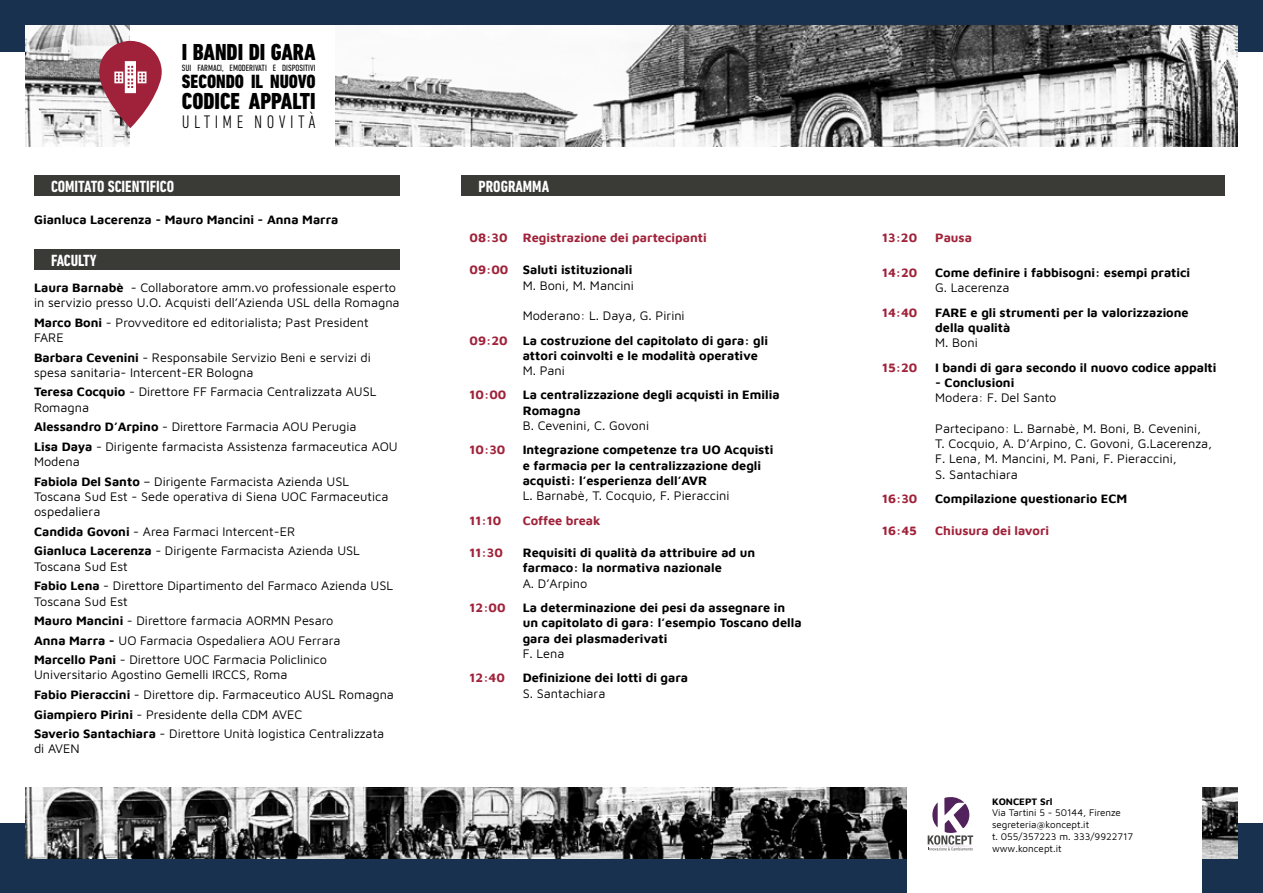
<style>
.page{position:relative;width:1263px;height:893px;background:#fff}
.page>*{position:absolute;margin:0;border:0;box-sizing:border-box;transform-origin:0 0}
.t1{font:800 condensed 23.55px "DIN Next LT Pro";color:#000}
.t2{font:800 condensed 19.5px "DIN Next LT Pro";color:#000}
.t3{font:300 condensed 18.45px "DIN Next LT Pro";letter-spacing:.24em;color:#000}
.t4{font:700 condensed 16.5px "DIN Next LT Pro";color:#fff}
.t5{font:12.75px/19.5px "Maven Pro";color:#000}
.t6{font:700 12.75px/15.3px "Maven Pro";color:#000}
.t7{font:700 12.75px "Maven Pro";color:#a0223a}
.t8{font:9.9px/11.9px "Maven Pro";color:#000}
.t9{font:700 9.9px "Maven Pro";color:#000}
.t10{font:condensed 9.3px "DIN Next LT Pro";color:#000}
.s1{font-weight:700}
.s2{color:#a0223a}
.s3{font-weight:400}
</style>
<div class="page">
<div style="left:0;top:0;width:1263px;height:52px;background:#17314f"></div>
<div style="left:0;top:823px;width:1263px;height:70px;background:#17314f"></div>
<img style="left:26px;top:26px;width:1211px;height:120px">
<img style="left:26px;top:788px;width:1211px;height:71px">
<div style="left:34px;top:249px;width:366px;height:21px;background:#3a3a37"></div>
<div style="left:34px;top:175px;width:366px;height:21px;background:#3a3a37"></div>
<div style="left:461px;top:175px;width:763px;height:21px;background:#3a3a37"></div>
<div style="left:130px;top:26px;width:205px;height:122px;background:#fff"></div>
<svg style="left:99px;top:41px;width:63px;height:87px"></svg>
<div style="left:907px;top:785px;width:295px;height:108px;background:#fff"></div>
<svg style="left:928px;top:797px;width:45px;height:53px"></svg>
<h1 class="t1" style="left:182px;top:38px;width:135px">I BANDI DI GARA</h1>
<p class="t10" style="left:182px;top:62px;width:135px">SUI FARMACI, EMODERIVATI E DISPOSITIVI</p>
<h2 class="t2" style="left:182px;top:70px;width:135px">SECONDO IL NUOVO</h2>
<h1 class="t1" style="left:182px;top:87px;width:135px">CODICE APPALTI</h1>
<h3 class="t3" style="left:182px;top:111px;width:135px">ULTIME NOVITÀ</h3>
<p class="t4" style="left:51px;top:177px;width:125px">COMITATO SCIENTIFICO</p>
<p class="t4" style="left:478px;top:177px;width:72px">PROGRAMMA</p>
<p class="t6" style="left:34px;top:211px;width:306px">Gianluca Lacerenza - Mauro Mancini - Anna Marra</p>
<p class="t4" style="left:51px;top:251px;width:47px">FACULTY</p>
<p class="t5" style="left:34px;top:279px;width:367px;line-height:15.3px"><span class="s1">Laura Barnabè</span> - Collaboratore amm.vo professionale esperto in servizio presso U.O. Acquisti dell’Azienda USL della Romagna</p>
<p class="t5" style="left:34px;top:314px;width:336px;line-height:15.3px"><span class="s1">Marco Boni</span> - Provveditore ed editorialista; Past President<br>FARE</p>
<p class="t5" style="left:34px;top:349px;width:338px;line-height:15.3px"><span class="s1">Barbara Cevenini</span> - Responsabile Servizio Beni e servizi di spesa sanitaria- Intercent-ER Bologna</p>
<p class="t5" style="left:34px;top:384px;width:344px;line-height:15.3px"><span class="s1">Teresa Cocquio</span> - Direttore FF Farmacia Centralizzata AUSL<br>Romagna</p>
<p class="t5" style="left:34px;top:416px;width:365px"><span class="s1">Alessandro D’Arpino</span> - Direttore Farmacia AOU Perugia<br><span class="s1">Lisa Daya</span> - Dirigente farmacista Assistenza farmaceutica AOU</p>
<p class="t5" style="left:34px;top:451px;width:317px">Modena<br><span class="s1">Fabiola Del Santo</span> – Dirigente Farmacista Azienda USL</p>
<p class="t5" style="left:34px;top:488px;width:356px;line-height:15.3px">Toscana Sud Est - Sede operativa di Siena UOC Farmaceutica ospedaliera</p>
<p class="t5" style="left:34px;top:521px;width:327px"><span class="s1">Candida Govoni</span> - Area Farmaci Intercent-ER<br><span class="s1">Gianluca Lacerenza</span> - Dirigente Farmacista Azienda USL</p>
<p class="t5" style="left:34px;top:556px;width:361px">Toscana Sud Est<br><span class="s1">Fabio Lena</span> - Direttore Dipartimento del Farmaco Azienda USL</p>
<p class="t5" style="left:34px;top:591px;width:308px">Toscana Sud Est<br><span class="s1">Mauro Mancini</span> - Direttore farmacia AORMN Pesaro <span class="s1">Anna Marra -</span> UO Farmacia Ospedaliera AOU Ferrara <span class="s1">Marcello Pani</span> - Direttore UOC Farmacia Policlinico</p>
<p class="t5" style="left:34px;top:664px;width:361px">Universitario Agostino Gemelli IRCCS, Roma<br><span class="s1">Fabio Pieraccini</span> - Direttore dip. Farmaceutico AUSL Romagna <span class="s1">Giampiero Pirini</span> - Presidente della CDM AVEC<br><span class="s1">Saverio Santachiara</span> - Direttore Unità logistica Centralizzata</p>
<p class="t5" style="left:34px;top:738px;width:47px">di AVEN</p>
<p class="t7" style="left:470px;top:228px;width:239px">08:30 Registrazione dei partecipanti</p>
<p class="t6" style="left:470px;top:261px;width:166px;text-align:right"><span class="s2">09:00</span> Saluti istituzionali<br><span class="s3">M. Boni, M. Mancini</span></p>
<p class="t6" style="left:470px;top:303px;width:300px;line-height:24.3px;text-indent:53px"><span class="s3">Moderano: L. Daya, G. Pirini<br></span><span class="s2">09:20</span> La costruzione del capitolato di gara: gli</p>
<p class="t6" style="left:523px;top:347px;width:237px">attori coinvolti e le modalità operative</p>
<p class="t5" style="left:523px;top:360px;width:44px">M. Pani</p>
<p class="t7" style="left:470px;top:386px;width:38px">10:00</p>
<p class="t6" style="left:523px;top:386px;width:258px">La centralizzazione degli acquisti in Emilia<br>Romagna</p>
<p class="t5" style="left:523px;top:415px;width:128px">B. Cevenini, C. Govoni</p>
<p class="t7" style="left:470px;top:441px;width:37px">10:30</p>
<p class="t6" style="left:523px;top:441px;width:252px">Integrazione competenze tra UO Acquisti e farmacia per la centralizzazione degli acquisti: l’esperienza dell’AVR</p>
<p class="t5" style="left:523px;top:485px;width:208px">L. Barnabè, T. Cocquio, F. Pieraccini</p>
<p class="t7" style="left:470px;top:511px;width:33px">11:10</p>
<p class="t7" style="left:523px;top:511px;width:80px">Coffee break</p>
<p class="t7" style="left:470px;top:544px;width:35px">11:30</p>
<p class="t6" style="left:523px;top:544px;width:234px">Requisiti di qualità da attribuire ad un farmaco: la normativa nazionale</p>
<p class="t5" style="left:523px;top:573px;width:66px">A. D’Arpino</p>
<p class="t7" style="left:470px;top:599px;width:38px">12:00</p>
<p class="t6" style="left:523px;top:599px;width:280px">La determinazione dei pesi da assegnare in un capitolato di gara: l’esempio Toscano della gara dei plasmaderivati</p>
<p class="t5" style="left:523px;top:643px;width:43px">F. Lena</p>
<p class="t7" style="left:470px;top:669px;width:37px">12:40</p>
<p class="t6" style="left:523px;top:669px;width:167px">Definizione dei lotti di gara</p>
<p class="t5" style="left:523px;top:683px;width:84px">S. Santachiara</p>
<p class="t7" style="left:882px;top:228px;width:37px">13:20</p>
<p class="t7" style="left:935px;top:228px;width:38px">Pausa</p>
<p class="t7" style="left:882px;top:264px;width:37px">14:20</p>
<p class="t6" style="left:935px;top:264px;width:257px">Come definire i fabbisogni: esempi pratici</p>
<p class="t5" style="left:935px;top:277px;width:76px">G. Lacerenza</p>
<p class="t7" style="left:882px;top:303px;width:37px">14:40</p>
<p class="t6" style="left:935px;top:304px;width:255px">FARE e gli strumenti per la valorizzazione della qualità</p>
<p class="t5" style="left:935px;top:332px;width:44px">M. Boni</p>
<p class="t7" style="left:882px;top:358px;width:37px">15:20</p>
<p class="t6" style="left:935px;top:359px;width:283px">I bandi di gara secondo il nuovo codice appalti</p>
<p class="t6" style="left:935px;top:374px;width:81px">- Conclusioni</p>
<p class="t5" style="left:935px;top:387px;width:123px">Modera: F. Del Santo</p>
<p class="t5" style="left:935px;top:420px;width:279px;line-height:15.3px">Partecipano: L. Barnabè, M. Boni, B. Cevenini, T. Cocquio, A. D’Arpino, C. Govoni, G.Lacerenza, F. Lena, M. Mancini, M. Pani, F. Pieraccini,<br>S. Santachiara</p>
<p class="t7" style="left:882px;top:489px;width:37px">16:30</p>
<p class="t6" style="left:935px;top:490px;width:193px">Compilazione questionario ECM</p>
<p class="t7" style="left:882px;top:522px;width:36px">16:45</p>
<p class="t7" style="left:935px;top:522px;width:115px">Chiusura dei lavori</p>
<p class="t9" style="left:992px;top:794px;width:62px">KONCEPT Srl</p>
<p class="t8" style="left:992px;top:806px;width:143px">Via Tartini 5 - 50144, Firenze segreteria@koncept.it<br>t. 055/357223 m. 333/9922717 www.koncept.it</p>
</div>
